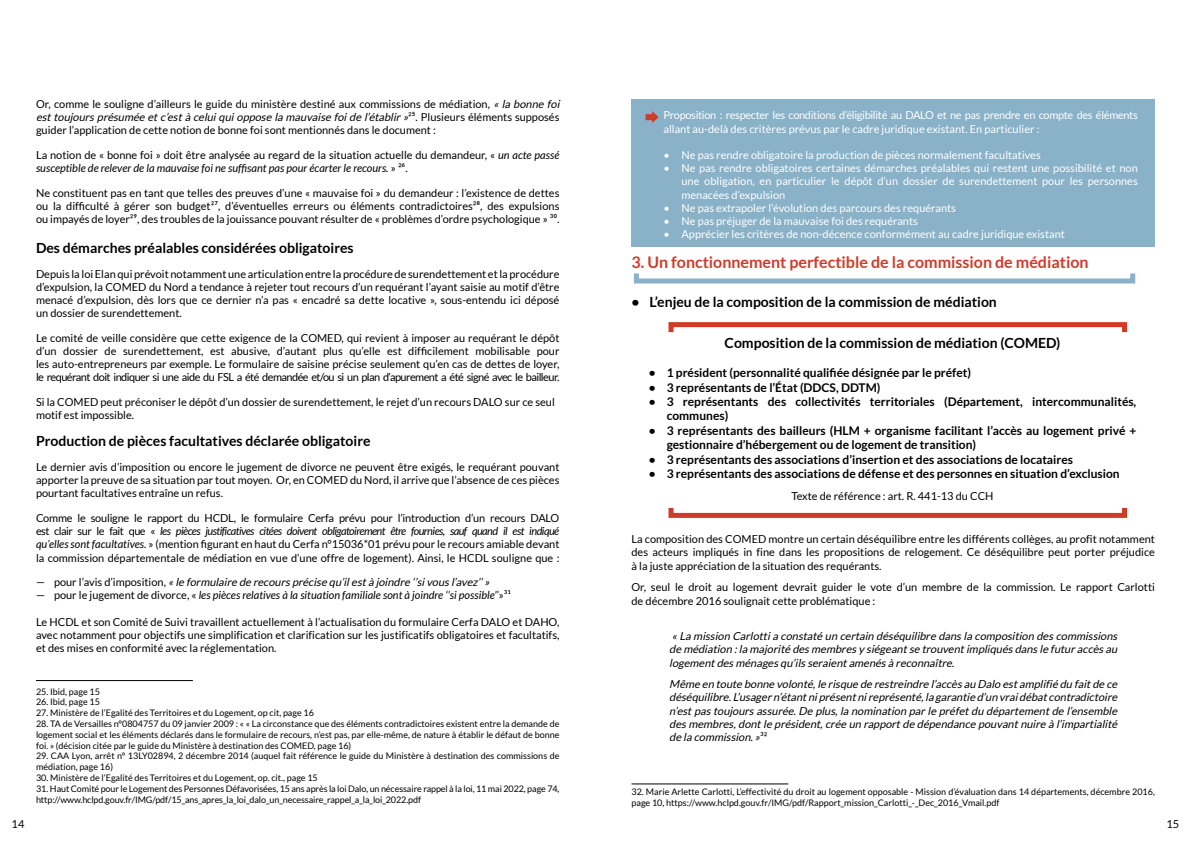
<style>
.page{position:relative;width:1191px;height:842px;background:#fff}
.page>*{position:absolute;margin:0;border:0;box-sizing:border-box;transform-origin:0 0}
.t1{font:700 16px "Lato";color:#d03b28}
.t2{font:700 14px "Lato";color:#000}
.t3{font:700 12px/14.4px "Lato";color:#000}
.t4{font:11px/13.2px "Lato";color:#000;text-align:justify}
.t5{font:italic 11px/13.2px "Lato";color:#000;text-align:justify}
.t6{font:11px/13.2px "Lato";color:#fff;text-align:justify}
.t7{font:11px/13.2px "Lato";letter-spacing:-.03em;color:#fff}
.t8{font:italic 11px "Lato";color:#000}
.t9{font:9px/10.8px "Lato";color:#000}
.s1{font-style:italic}
.s2{font-weight:500}
.s3{font-style:normal}
</style>
<div class="page">
<hr style="left:631px;top:784px;width:157px;height:1px;background:#000">
<div style="left:631px;top:99px;width:524px;height:148px;background:#89b1c8"></div>
<hr style="left:36px;top:680px;width:157px;height:1px;background:#000">
<svg style="left:645px;top:111px;width:13px;height:12px"></svg>
<div style="left:634px;top:271px;width:501px;height:12px;border:5px solid #89b1c8"></div>
<div style="left:668px;top:322px;width:459px;height:13px;border:5px solid #d03b28"></div>
<div style="left:668px;top:505px;width:459px;height:13px;border:5px solid #d03b28"></div>
<p class="t4" style="left:36px;top:97px;width:527px;text-align:left">Or, comme le souligne d’ailleurs le guide du ministère destiné aux commissions de médiation, <span class="s1">« la bonne foi esttoujoursprésumée etc’està celuiquioppose la mauvaise foide l’établir»</span>² <span class="s2">⁵</span> . P l u s i e u r s é l é m e n t s s u p p o s é s guider l’application de cette notion de bonne foi sont mentionnés dans le document :</p>
<p class="t4" style="left:36px;top:148px;width:525px">La notion de « bonne foi » doit être analysée au regard de la situation actuelle du demandeur, « <span class="s1">un acte passé susceptible de relever de la mauvaise foi ne suffisant pas pour écarter le recours.</span> » ²<span class="s2">⁶</span>.</p>
<p class="t4" style="left:36px;top:186px;width:525px">Ne constituent pas en tant que telles des preuves d’une « mauvaise foi » du demandeur : l’existence de dettes ou la difficulté à gérer son budget²<span class="s2">⁷</span>, d’éventuelles erreurs ou éléments contradictoires²<span class="s2">⁸</span>, des expulsions ou impayés de loyer²<span class="s2">⁹</span>, des troubles de la jouissance pouvant résulter de « problèmes d’ordre psychologique » ³<span class="s2">⁰</span>.</p>
<p class="t2" style="left:36px;top:240px;width:319px">Des démarches préalables considérées obligatoires</p>
<p class="t4" style="left:36px;top:267px;width:525px">Depuis la loi Elan qui prévoit notamment une articulation entre la procédure de surendettement et la procédure d’expulsion, la COMED du Nord a tendance à rejeter tout recours d’un requérant l’ayant saisie au motif d’être menacé d’expulsion, dès lors que ce dernier n’a pas « encadré sa dette locative », sous-entendu ici déposé un dossier de surendettement.</p>
<p class="t4" style="left:36px;top:331px;width:525px">Le comité de veille considère que cette exigence de la COMED, qui revient à imposer au requérant le dépôt d’un dossier de surendettement, est abusive, d’autant plus qu’elle est difficilement mobilisable pour les auto-entrepreneurs par exemple. Le formulaire de saisine précise seulement qu’en cas de dettes de loyer, le requérant doit indiquer si une aide du FSL a été demandée et/ou si un plan d’apurement a été signé avec le bailleur.</p>
<p class="t4" style="left:36px;top:395px;width:520px">Si la COMED peut préconiser le dépôt d’un dossier de surendettement, le rejet d’un recours DALO sur ce seul motif est impossible.</p>
<p class="t2" style="left:36px;top:433px;width:336px">Production de pièces facultatives déclarée obligatoire</p>
<p class="t4" style="left:36px;top:460px;width:525px">Le dernier avis d’imposition ou encore le jugement de divorce ne peuvent être exigés, le requérant pouvant apporter la preuve de sa situation par tout moyen. Or, en COMED du Nord, il arrive que l’absence de ces pièces pourtant facultatives entraîne un refus.</p>
<p class="t4" style="left:36px;top:511px;width:525px">Comme le souligne le rapport du HCDL, le formulaire Cerfa prévu pour l’introduction d’un recours DALO est clair sur le fait que « <span class="s1">les pièces justificatives citées doivent obligatoirement être fournies, sauf quand il est indiqué qu’elles sont facultatives.</span> » (mention figurant en haut du Cerfa n°15036*01 prévu pour le recours amiable devant la commission départementale de médiation en vue d’une offre de logement). Ainsi, le HCDL souligne que :</p>
<p class="t5" style="left:36px;top:575px;width:457px"><span class="s3">— p o u r l ’ a v i s d ’ i m p o s i t i o n ,</span> « le formulaire de recoursprécise qu’ilestà joindre ‘’sivousl’avez’’»</p>
<p class="t8" style="left:36px;top:589px;width:476px"><span class="s3">— pour le jugement de divorce, «</span> les pièces relatives à la situation familiale sont à joindre ‘’si possible’’<span class="s3">»³¹</span></p>
<p class="t4" style="left:36px;top:615px;width:525px">Le HCDL et son Comité de Suivi travaillent actuellement à l’actualisation du formulaire Cerfa DALO et DAHO, avec notamment pour objectifs une simplification et clarification sur les justificatifs obligatoires et facultatifs, et des mises en conformité avec la réglementation.</p>
<p class="t9" style="left:36px;top:686px;width:65px">25. Ibid, page 15</p>
<p class="t9" style="left:36px;top:697px;width:65px">26. Ibid, page 15</p>
<p class="t9" style="left:36px;top:707px;width:279px">27. Ministère de l’Egalité des Territoires et du Logement, op cit, page 16</p>
<p class="t9" style="left:36px;top:718px;width:525px;text-align:justify">28. TA de Versailles n°0804757 du 09 janvier 2009 : « « La circonstance que des éléments contradictoires existent entre la demande de logement social et les éléments déclarés dans le formulaire de recours, n’est pas, par elle-même, de nature à établir le défaut de bonne foi. » (décision citée par le guide du Ministère à destination des COMED, page 16)</p>
<p class="t9" style="left:36px;top:751px;width:525px">29. CAA Lyon, arrêt n° 13LY02894, 2 décembre 2014 (auquel fait référence le guide du Ministère à destination des commissions de médiation, page 16)</p>
<p class="t9" style="left:36px;top:772px;width:283px">30. Ministère de l’Egalité des Territoires et du Logement, op. cit., page 15</p>
<p class="t9" style="left:36px;top:783px;width:525px">31. Haut Comité pour le Logement des Personnes Défavorisées, 15 ans après la loi Dalo, un nécessaire rappel à la loi, 11 mai 2022, page 74, http://www.hclpd.gouv.fr/IMG/pdf/15_ans_apres_la_loi_dalo_un_necessaire_rappel_a_la_loi_2022.pdf</p>
<p class="t7" style="left:663px;top:109px;width:476px">Proposition : respecter les conditions d’éligibilité au DALO et ne pas prendre en compte des éléments allant au-delà des critères prévus par le cadre juridique existant. En particulier :</p>
<p class="t6" style="left:663px;top:148px;width:379px">• Ne pas rendre obligatoire la production de pièces normalement facultatives</p>
<p class="t6" style="left:681px;top:162px;width:458px;text-indent:-18px">• Ne pas rendre obligatoires certaines démarches préalables qui restent une possibilité et non une obligation, en particulier le dépôt d’un dossier de surendettement pour les personnes menacées d’expulsion</p>
<p class="t6" style="left:663px;top:201px;width:294px">• Ne pas extrapoler l’évolution des parcours des requérants</p>
<p class="t6" style="left:663px;top:214px;width:256px">• Ne pas préjuger de la mauvaise foi des requérants</p>
<p class="t6" style="left:663px;top:228px;width:403px">• Apprécier les critères de non-décence conformément au cadre juridique existant</p>
<h1 class="t1" style="left:631px;top:253px;width:458px">3. Un fonctionnement perfectible de la commission de médiation</h1>
<p class="t2" style="left:631px;top:294px;width:367px">• L’enjeu de la composition de la commission de médiation</p>
<p class="t2" style="left:724px;top:335px;width:337px">Composition de la commission de médiation (COMED)</p>
<p class="t3" style="left:648px;top:365px;width:324px">• 1 président (personnalité qualifiée désignée par le préfet)</p>
<p class="t3" style="left:648px;top:380px;width:233px">• 3 représentants de l’État (DDCS, DDTM)</p>
<p class="t3" style="left:666px;top:394px;width:471px;text-indent:-18px">• 3 représentants des collectivités territoriales (Département, intercommunalités, communes)</p>
<p class="t3" style="left:666px;top:423px;width:471px;text-indent:-18px">• 3 représentants des bailleurs (HLM + organisme facilitant l’accès au logement privé + gestionnaire d’hébergement ou de logement de transition)</p>
<p class="t3" style="left:648px;top:452px;width:426px">• 3 représentants des associations d’insertion et des associations de locataires</p>
<p class="t3" style="left:648px;top:466px;width:472px">• 3 représentants des associations de défense et des personnes en situation d’exclusion</p>
<p class="t4" style="left:791px;top:489px;width:203px">Texte de référence : art. R. 441-13 du CCH</p>
<p class="t4" style="left:631px;top:533px;width:525px">La composition des COMED montre un certain déséquilibre entre les différents collèges, au profit notamment des acteurs impliqués in fine dans les propositions de relogement. Ce déséquilibre peut porter préjudice à la juste appréciation de la situation des requérants.</p>
<p class="t4" style="left:631px;top:581px;width:525px">Or, seul le droit au logement devrait guider le vote d’un membre de la commission. Le rapport Carlotti de décembre 2016 soulignait cette problématique :</p>
<p class="t5" style="left:669px;top:629px;width:452px">« La mission Carlottia constaté un certain déséquilibre dansla composition descommissions de médiation :la majorité desmembresy siégeantse trouventimpliquésdansle futuraccèsau logementdesménagesqu’ilsseraientamenésà reconnaître.</p>
<p class="t5" style="left:669px;top:678px;width:452px">Même en toute bonne volonté,le risque de restreindre l’accèsau Dalo estamplifié du faitde ce déséquilibre.L’usagern’étantniprésentnireprésenté,la garantie d’un vraidébatcontradictoire n’estpastoujoursassurée.De plus,la nomination parle préfetdu départementde l’ensemble desmembres,dontle président,crée un rapportde dépendance pouvantnuire à l’impartialité de la commission.»<span class="s3">³ ²</span></p>
<p class="t9" style="left:631px;top:786px;width:525px">32. Marie Arlette Carlotti, L’effectivité du droit au logement opposable - Mission d’évaluation dans 14 départements, décembre 2016, page 10, https://www.hclpd.gouv.fr/IMG/pdf/Rapport_mission_Carlotti_-_Dec_2016_Vmail.pdf</p>
<p class="t4" style="left:12px;top:818px;width:14px">14</p>
<p class="t4" style="left:1166px;top:818px;width:14px">15</p>
</div>
